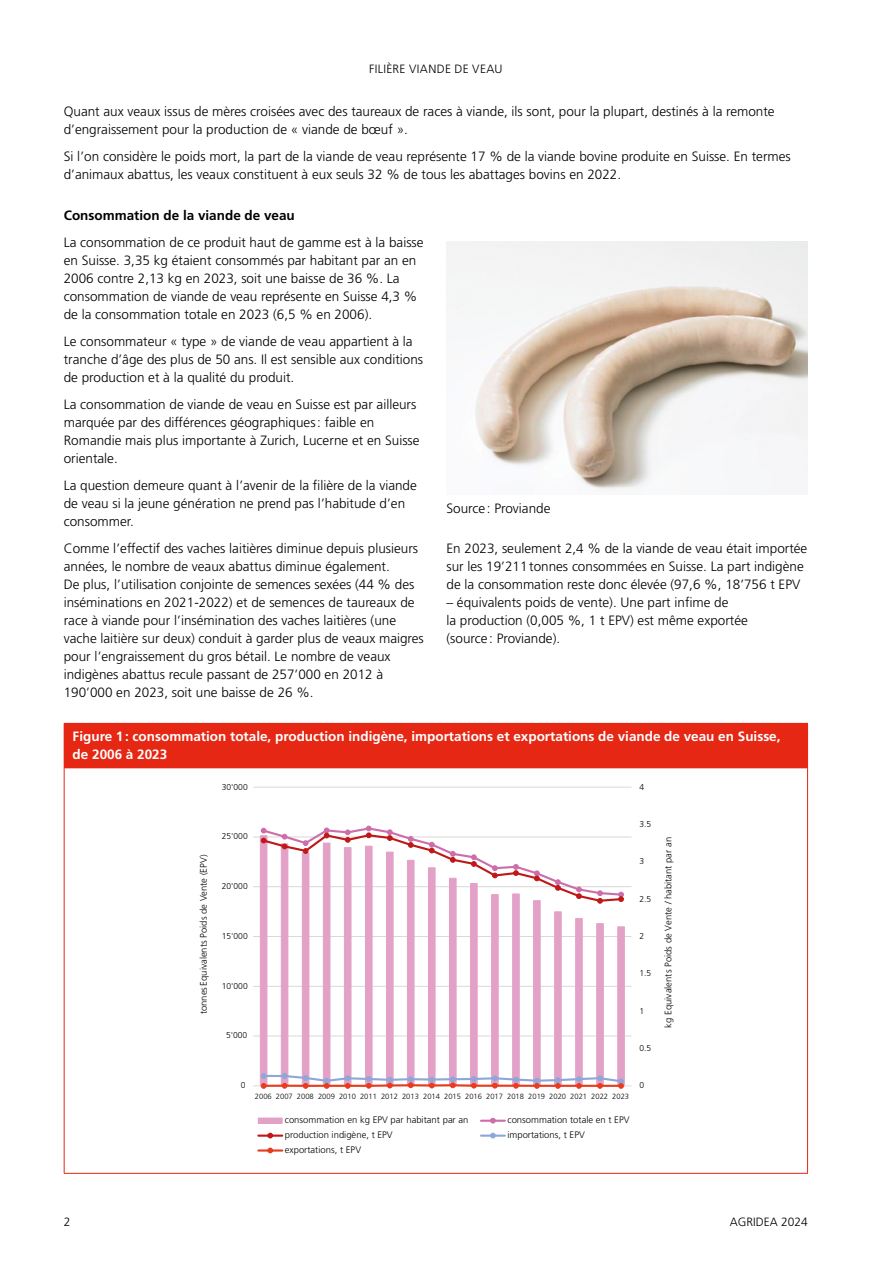
<style>
.page{position:relative;width:893px;height:1263px;background:#fff}
.page>*{position:absolute;margin:0;border:0;box-sizing:border-box;transform-origin:0 0}
.t1{font:300 13.5px/18px "Frutiger LT Pro";color:#000}
.t2{font:700 13.5px/18px "Frutiger LT Pro";color:#fff}
.t3{font:700 13.5px "Frutiger LT Pro";color:#000}
.t4{font:300 12px "Frutiger LT Pro";letter-spacing:.02em;color:#000}
.t5{font:300 12px "Frutiger LT Pro";color:#000}
.t6{font:300 9.45px "Frutiger LT Pro";color:#010202}
.t7{font:300 8.55px "Frutiger LT Pro";color:#010202}
.t8{font:300 7.65px "Frutiger LT Pro";color:#010202}
</style>
<div class="page">
<div style="left:64px;top:723px;width:743px;height:45px;background:#e52713"></div>
<hr style="left:64px;top:768px;width:1px;height:405px;background:#e52713">
<hr style="left:807px;top:768px;width:1px;height:405px;background:#e52713">
<hr style="left:64px;top:1173px;width:744px;height:1px;background:#e52713">
<hr style="left:64px;top:723px;width:744px;height:1px;background:#e52713">
<hr style="left:807px;top:724px;width:1px;height:43px;background:#e52713">
<hr style="left:64px;top:767px;width:744px;height:1px;background:#e52713">
<hr style="left:253px;top:787px;width:378px;height:1px;background:#d9d9d9">
<hr style="left:253px;top:837px;width:378px;height:1px;background:#d9d9d9">
<hr style="left:253px;top:886px;width:378px;height:1px;background:#d9d9d9">
<hr style="left:253px;top:936px;width:378px;height:1px;background:#d9d9d9">
<hr style="left:253px;top:986px;width:378px;height:1px;background:#d9d9d9">
<hr style="left:253px;top:1036px;width:378px;height:1px;background:#d9d9d9">
<svg style="left:260px;top:835px;width:365px;height:250px"></svg>
<hr style="left:253px;top:1085px;width:378px;height:1px;background:#d9d9d9">
<svg style="left:261px;top:826px;width:363px;height:77px"></svg>
<svg style="left:261px;top:1073px;width:363px;height:16px"></svg>
<div style="left:258px;top:1118px;width:24px;height:5px;background:#e3a1c8"></div>
<div style="left:258px;top:1118px;width:25px;height:6px;border:1px solid #e3a1c8"></div>
<svg style="left:481px;top:1118px;width:24px;height:5px"></svg>
<hr style="left:258px;top:1134px;width:24px;height:3px;background:#c01718">
<svg style="left:267px;top:1133px;width:6px;height:5px"></svg>
<hr style="left:481px;top:1134px;width:24px;height:3px;background:#8da8d8">
<svg style="left:490px;top:1133px;width:6px;height:5px"></svg>
<hr style="left:258px;top:1149px;width:24px;height:2px;background:#e73c1e">
<svg style="left:267px;top:1148px;width:6px;height:5px"></svg>
<img style="left:446px;top:242px;width:362px;height:248px">
<p class="t4" style="left:369px;top:62px;width:135px">FILIÈRE VIANDE DE VEAU</p>
<p class="t1" style="left:64px;top:103px;width:712px">Quant aux veaux issus de mères croisées avec des taureaux de races à viande, ils sont, pour la plupart, destinés à la remonte d’engraissement pour la production de « viande de bœuf ».</p>
<p class="t1" style="left:64px;top:148px;width:728px">Si l’on considère le poids mort, la part de la viande de veau représente 17 % de la viande bovine produite en Suisse. En termes d’animaux abattus, les veaux constituent à eux seuls 32 % de tous les abattages bovins en 2022.</p>
<p class="t3" style="left:64px;top:207px;width:233px">Consommation de la viande de veau</p>
<p class="t1" style="left:64px;top:233px;width:361px">La consommation de ce produit haut de gamme est à la baisse en Suisse. 3,35 kg étaient consommés par habitant par an en 2006 contre 2,13 kg en 2023, soit une baisse de 36 %. La consommation de viande de veau représente en Suisse 4,3 % de la consommation totale en 2023 (6,5 % en 2006).</p>
<p class="t1" style="left:64px;top:332px;width:361px">Le consommateur « type » de viande de veau appartient à la tranche d’âge des plus de 50 ans. Il est sensible aux conditions de production et à la qualité du produit.</p>
<p class="t1" style="left:64px;top:395px;width:357px">La consommation de viande de veau en Suisse est par ailleurs marquée par des différences géographiques: faible en Romandie mais plus importante à Zurich, Lucerne et en Suisse orientale.</p>
<p class="t1" style="left:64px;top:476px;width:355px">La question demeure quant à l’avenir de la filière de la viande de veau si la jeune génération ne prend pas l’habitude d’en consommer.</p>
<p class="t1" style="left:64px;top:539px;width:362px">Comme l’effectif des vaches laitières diminue depuis plusieurs années, le nombre de veaux abattus diminue également.<br>De plus, l’utilisation conjointe de semences sexées (44 % des inséminations en 2021-2022) et de semences de taureaux de race à viande pour l’insémination des vaches laitières (une vache laitière sur deux) conduit à garder plus de veaux maigres pour l’engraissement du gros bétail. Le nombre de veaux indigènes abattus recule passant de 257’000 en 2012 à 190’000 en 2023, soit une baisse de 26 %.</p>
<p class="t1" style="left:446px;top:539px;width:362px">En 2023, seulement 2,4 % de la viande de veau était importée sur les 19’211tonnes consommées en Suisse. La part indigène de la consommation reste donc élevée (97,6 %, 18’756 t EPV</p>
<p class="t1" style="left:446px;top:499px;width:105px">Source: Proviande</p>
<p class="t1" style="left:446px;top:593px;width:303px">– équivalents poids de vente). Une part infime de<br>la production (0,005 %, 1 t EPV) est même exportée (source : Proviande).</p>
<p class="t2" style="left:73px;top:728px;width:709px">Figure 1: consommation totale, production indigène, importations et exportations de viande de veau en Suisse, de 2006 à 2023</p>
<p class="t6" style="left:198px;top:1014px;width:161px;rotate:-90deg">tonnes Equivalents Poids de Vente (EPV)</p>
<p class="t7" style="left:222px;top:781px;width:28px">30'000</p>
<p class="t7" style="left:222px;top:831px;width:28px">25'000</p>
<p class="t7" style="left:222px;top:881px;width:28px">20'000</p>
<p class="t7" style="left:222px;top:931px;width:28px">15'000</p>
<p class="t7" style="left:639px;top:781px;width:6px">4</p>
<p class="t7" style="left:639px;top:819px;width:13px">3.5</p>
<p class="t7" style="left:639px;top:856px;width:6px">3</p>
<p class="t7" style="left:639px;top:894px;width:13px">2.5</p>
<p class="t7" style="left:639px;top:931px;width:6px">2</p>
<p class="t7" style="left:222px;top:981px;width:28px">10'000</p>
<p class="t7" style="left:226px;top:1030px;width:23px">5'000</p>
<p class="t7" style="left:639px;top:968px;width:13px">1.5</p>
<p class="t7" style="left:639px;top:1005px;width:6px">1</p>
<p class="t7" style="left:639px;top:1043px;width:13px">0.5</p>
<p class="t7" style="left:241px;top:1080px;width:6px">0</p>
<p class="t8" style="left:255px;top:1092px;width:376px">2006 2007 2008 2009 2010 2011 2012 2013 2014 2015 2016 2017 2018 2019 2020 2021 2022 2023</p>
<p class="t6" style="left:285px;top:1114px;width:185px">consommation en kg EPV par habitant par an</p>
<p class="t6" style="left:507px;top:1114px;width:124px">consommation totale en t EPV</p>
<p class="t6" style="left:285px;top:1129px;width:109px">production indigène, t EPV</p>
<p class="t6" style="left:507px;top:1129px;width:79px">importations, t EPV</p>
<p class="t6" style="left:285px;top:1144px;width:78px">exportations, t EPV</p>
<p class="t7" style="left:639px;top:1080px;width:6px">0</p>
<p class="t6" style="left:663px;top:1028px;width:192px;rotate:-90deg">kg Equivalents Poids de Vente / habitant par an</p>
<p class="t4" style="left:64px;top:1215px;width:8px">2</p>
<p class="t5" style="left:730px;top:1215px;width:80px">AGRIDEA 2024</p>
</div>
